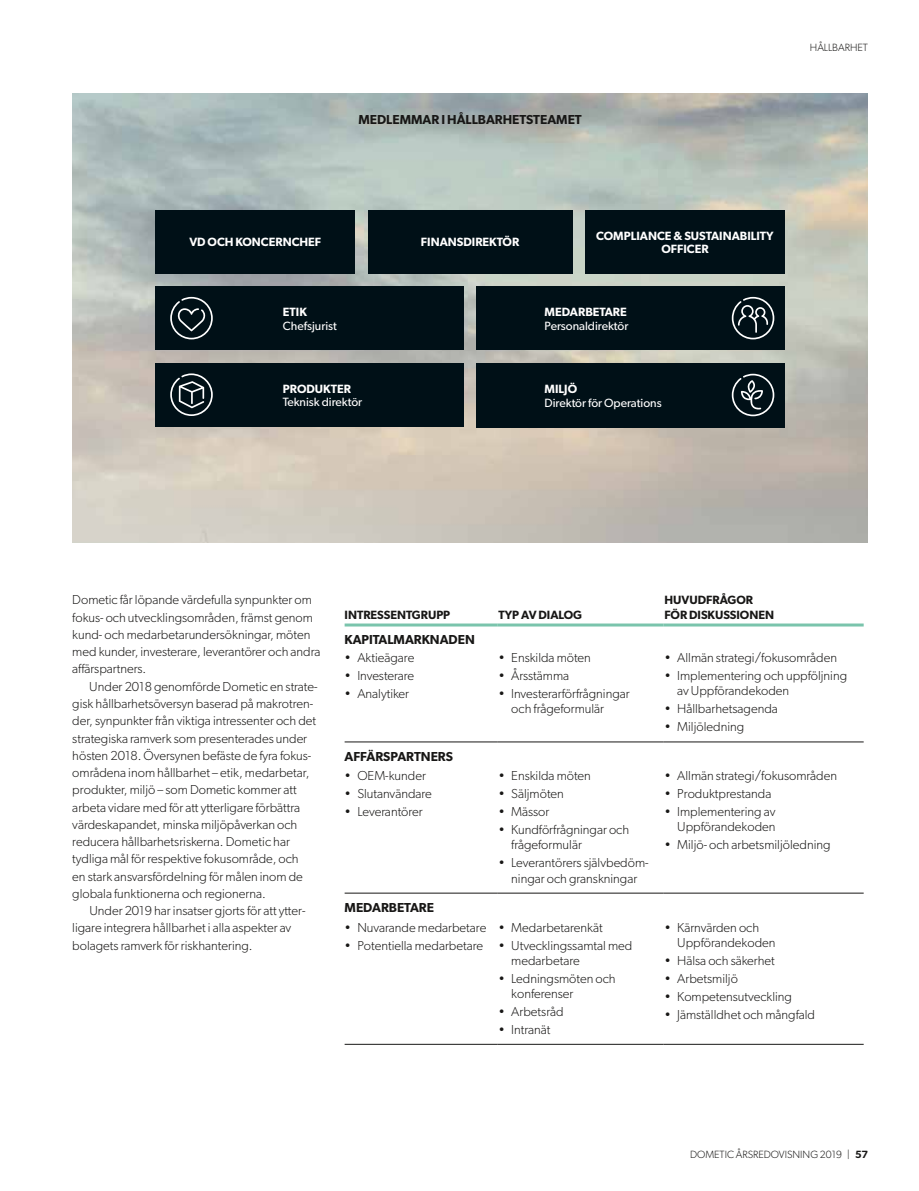
<style>
.page{position:relative;width:919px;height:1191px;background:#fff}
.page>*{position:absolute;margin:0;border:0;box-sizing:border-box;transform-origin:0 0}
.t1{font:300 13.05px/17.2px "Gibson";color:#181716}
.t2{font:600 13.05px "Gibson";color:#181716}
.t3{font:600 12px/13.5px "Gibson";color:#fff;text-align:center}
.t4{font:12px "Gibson";color:#fff}
.t5{font:600 12px/15px "Gibson";color:#181716}
.t6{font:300 10.5px "Gibson";color:#181716}
.s1{font-weight:600}
</style>
<div class="page">
<img style="left:72px;top:94px;width:795px;height:449px">
<hr style="left:344px;top:741px;width:153px;height:1px;background:#181716">
<hr style="left:497px;top:741px;width:166px;height:1px;background:#181716">
<hr style="left:663px;top:741px;width:200px;height:1px;background:#181716">
<hr style="left:344px;top:892px;width:153px;height:1px;background:#181716">
<hr style="left:497px;top:892px;width:166px;height:1px;background:#181716">
<hr style="left:663px;top:892px;width:200px;height:1px;background:#181716">
<hr style="left:344px;top:1044px;width:153px;height:1px;background:#181716">
<hr style="left:497px;top:1044px;width:166px;height:1px;background:#181716">
<hr style="left:663px;top:1044px;width:200px;height:1px;background:#181716">
<hr style="left:344px;top:623px;width:153px;height:3px;background:#7ac4ac">
<hr style="left:497px;top:623px;width:166px;height:3px;background:#7ac4ac">
<hr style="left:663px;top:623px;width:200px;height:3px;background:#7ac4ac">
<div style="left:155px;top:210px;width:200px;height:63px;background:#001017"></div>
<div style="left:368px;top:210px;width:204px;height:63px;background:#001017"></div>
<div style="left:585px;top:210px;width:199px;height:63px;background:#001017"></div>
<div style="left:155px;top:286px;width:308px;height:64px;background:#001017"></div>
<svg style="left:170px;top:297px;width:43px;height:42px"></svg>
<div style="left:476px;top:286px;width:308px;height:64px;background:#001017"></div>
<svg style="left:731px;top:297px;width:43px;height:42px"></svg>
<div style="left:476px;top:363px;width:308px;height:64px;background:#001017"></div>
<svg style="left:731px;top:374px;width:43px;height:42px"></svg>
<div style="left:155px;top:363px;width:308px;height:63px;background:#001017"></div>
<svg style="left:170px;top:373px;width:43px;height:43px"></svg>
<p class="t2" style="left:358px;top:112px;width:225px">MEDLEMMAR I HÅLLBARHETSTEAMET</p>
<p class="t6" style="left:809px;top:41px;width:15px">Hållbarhet</p>
<p class="t3" style="left:189px;top:235px;width:133px">VD OCH KONCERNCHEF</p>
<p class="t3" style="left:421px;top:235px;width:100px">FINANSDIREKTÖR</p>
<p class="t3" style="left:596px;top:228px;width:179px">COMPLIANCE &amp; SUSTAINABILITY<br>OFFICER</p>
<p class="t3" style="left:283px;top:305px;width:25px">ETIK</p>
<p class="t4" style="left:283px;top:318px;width:55px">Chefsjurist</p>
<p class="t3" style="left:283px;top:381px;width:70px">PRODUKTER</p>
<p class="t4" style="left:283px;top:395px;width:81px">Teknisk direktör</p>
<p class="t3" style="left:544px;top:305px;width:84px">MEDARBETARE</p>
<p class="t4" style="left:544px;top:318px;width:85px">Personaldirektör</p>
<p class="t3" style="left:544px;top:382px;width:34px">MILJÖ</p>
<p class="t4" style="left:544px;top:395px;width:119px">Direktör för Operations</p>
<p class="t1" style="left:72px;top:591px;width:249px">Dometic får löpande värdefulla synpunkter om fokus- och utvecklingsområden, främst genom kund- och medarbetarundersökningar, möten med kunder, investerare, leverantörer och andra affärspartners.</p>
<p class="t1" style="left:72px;top:677px;width:247px;text-indent:17px">Under 2018 genomförde Dometic en strate&shy;gisk hållbarhetsöversyn baserad på makrotren&shy;der, synpunkter från viktiga intressenter och det strategiska ramverk som presenterades under hösten 2018. Översynen befäste de fyra fokus&shy;områdena inom hållbarhet – etik, medarbetar, produkter, miljö – som Dometic kommer att arbeta vidare med för att ytterligare förbättra värdeskapandet, minska miljöpåverkan och reducera hållbarhetsriskerna. Dometic har tydliga mål för respektive fokusområde, och<br>en stark ansvarsfördelning för målen inom de globala funktionerna och regionerna.</p>
<p class="t1" style="left:72px;top:902px;width:234px;text-indent:17px">Under 2019 har insatser gjorts för att ytter&shy;ligare integrera hållbarhet i alla aspekter av bolagets ramverk för riskhantering.</p>
<p class="t5" style="left:344px;top:606px;width:107px">INTRESSENTGRUPP</p>
<p class="t5" style="left:498px;top:606px;width:85px">TYP AV DIALOG</p>
<p class="t2" style="left:344px;top:632px;width:132px">KAPITALMARKNADEN</p>
<p class="t1" style="left:344px;top:649px;width:71px">• Aktieägare</p>
<p class="t1" style="left:344px;top:667px;width:71px">• Investerare</p>
<p class="t1" style="left:344px;top:685px;width:66px">• Analytiker</p>
<p class="t2" style="left:344px;top:749px;width:110px">AFFÄRSPARTNERS</p>
<p class="t1" style="left:344px;top:767px;width:83px">• OEM-kunder</p>
<p class="t1" style="left:344px;top:785px;width:89px">• Slutanvändare</p>
<p class="t1" style="left:344px;top:803px;width:80px">• Leverantörer</p>
<p class="t2" style="left:344px;top:900px;width:91px">MEDARBETARE</p>
<p class="t1" style="left:344px;top:918px;width:143px">• Nuvarande medarbetare</p>
<p class="t1" style="left:344px;top:936px;width:140px">• Potentiella medarbetare</p>
<p class="t1" style="left:498px;top:649px;width:94px">• Enskilda möten</p>
<p class="t1" style="left:498px;top:667px;width:72px">• Årsstämma</p>
<p class="t1" style="left:511px;top:686px;width:120px;line-height:15px;text-indent:-13px">• Investerarförfrågningar och frågeformulär</p>
<p class="t1" style="left:498px;top:767px;width:94px">• Enskilda möten</p>
<p class="t1" style="left:498px;top:785px;width:67px">• Säljmöten</p>
<p class="t1" style="left:498px;top:803px;width:52px">• Mässor</p>
<p class="t1" style="left:511px;top:822px;width:119px;line-height:15px;text-indent:-13px">• Kundförfrågningar och frågeformulär</p>
<p class="t1" style="left:498px;top:855px;width:152px;line-height:15px;text-align:center">• Leverantörers självbedöm&shy;ningar och granskningar</p>
<p class="t1" style="left:498px;top:918px;width:106px">• Medarbetarenkät</p>
<p class="t1" style="left:511px;top:937px;width:122px;line-height:15px;text-indent:-13px">• Utvecklingssamtal med medarbetare</p>
<p class="t1" style="left:511px;top:970px;width:106px;line-height:15px;text-indent:-13px">• Ledningsmöten och konferenser</p>
<p class="t1" style="left:498px;top:1002px;width:66px">• Arbetsråd</p>
<p class="t1" style="left:498px;top:1020px;width:53px">• Intranät</p>
<p class="t5" style="left:664px;top:591px;width:111px">HUVUDFRÅGOR<br>FÖR DISKUSSIONEN</p>
<p class="t1" style="left:664px;top:649px;width:174px">• Allmän strategi/fokusområden</p>
<p class="t1" style="left:677px;top:668px;width:171px;line-height:15px;text-indent:-13px">• Implementering och uppföljning av Uppförandekoden</p>
<p class="t1" style="left:664px;top:700px;width:115px">• Hållbarhetsagenda</p>
<p class="t1" style="left:664px;top:718px;width:81px">• Miljöledning</p>
<p class="t1" style="left:664px;top:767px;width:174px">• Allmän strategi/fokusområden</p>
<p class="t1" style="left:664px;top:785px;width:108px">• Produktprestanda</p>
<p class="t1" style="left:664px;top:804px;width:112px;line-height:15px;text-align:right">• Implementering av<br>Uppförandekoden</p>
<p class="t1" style="left:664px;top:836px;width:167px">• Miljö- och arbetsmiljöledning</p>
<p class="t1" style="left:677px;top:919px;width:100px;line-height:15px;text-indent:-13px">• Kärnvärden och<br>Uppförandekoden</p>
<p class="t1" style="left:664px;top:951px;width:112px">• Hälsa och säkerhet</p>
<p class="t1" style="left:664px;top:969px;width:75px">• Arbetsmiljö</p>
<p class="t1" style="left:664px;top:987px;width:129px">• Kompetensutveckling</p>
<p class="t1" style="left:664px;top:1005px;width:152px">• Jämställdhet och mångfald</p>
<p class="t6" style="left:690px;top:1148px;width:179px">DOMETIC ÅRSREDOVISNING 2019 | <span class="s1">57</span></p>
</div>
